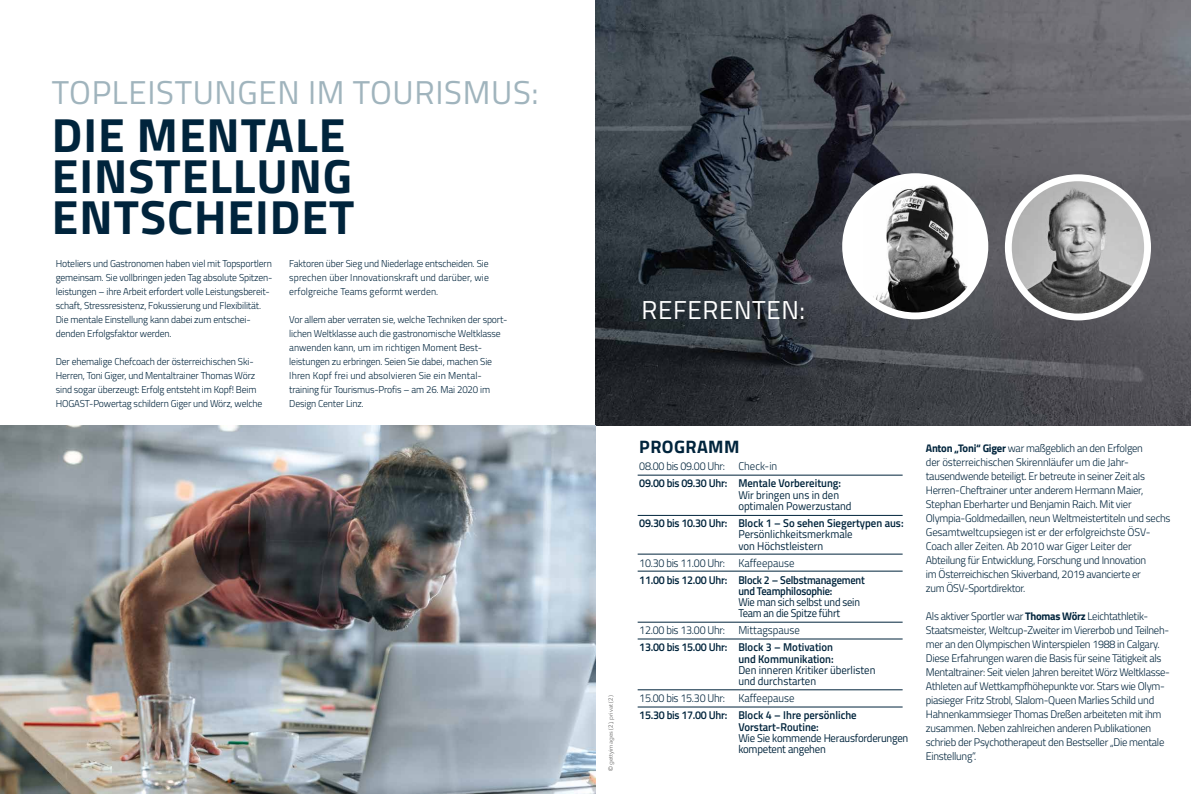
<style>
.page{position:relative;width:1191px;height:794px;background:#fff}
.page>*{position:absolute;margin:0;border:0;box-sizing:border-box;transform-origin:0 0}
.t1{font:700 48px/41px "Titillium Web";letter-spacing:.02em;color:#00243c}
.t2{font:33px "Titillium Web";letter-spacing:.02em;color:#a0b4bd}
.t3{font:25.9px "Titillium Web";letter-spacing:.025em;color:#fff}
.t4{font:700 18px "Titillium Web";letter-spacing:.025em;color:#00243c}
.t5{font:600 11.3px/11.3px "Titillium Web";color:#00243c;text-align:right;scale:.95 1}
.t6{font:11.3px/11.3px "Titillium Web";color:#00243c;scale:.95 1}
.t7{font:300 11.3px "Titillium Web";letter-spacing:-.005em;color:#00243c;scale:.95 1}
.t8{font:600 11.3px/11.3px "Titillium Web";letter-spacing:-.02em;color:#00243c;scale:.95 1}
.t9{font:11.3px/11.3px "Titillium Web";letter-spacing:-.02em;color:#00243c;scale:.95 1}
.t10{font:11.3px/11.3px "Titillium Web";letter-spacing:-.02em;color:#00243c;scale:.93 1}
.t11{font:300 11.3px "Titillium Web";letter-spacing:-.025em;color:#00243c;scale:.95 1}
.t12{font:300 11px/14px "Titillium Web";letter-spacing:-.025em;color:#00243c}
.t13{font:300 10px/14px "Titillium Web";letter-spacing:-.015em;color:#00243c}
.t14{font:6px "Avenir Next";color:#636362}
.s1{font-weight:700}
</style>
<div class="page">
<img style="left:595px;top:0;width:596px;height:425px">
<img style="left:1008px;top:178px;width:139px;height:139px;border-radius:70px">
<div style="left:1005px;top:174px;width:146px;height:146px;border:7px solid #fff;border-radius:50%"></div>
<div style="left:845px;top:177px;width:139px;height:139px;background:#fff;border-radius:50%"></div>
<img style="left:863px;top:177px;width:104px;height:139px">
<div style="left:842px;top:173px;width:146px;height:146px;border:7px solid #fff;border-radius:50%"></div>
<hr style="left:637px;top:554px;width:265px;height:1px;background:#00243c">
<hr style="left:637px;top:622px;width:265px;height:1px;background:#00243c">
<hr style="left:637px;top:571px;width:265px;height:1px;background:#00243c">
<hr style="left:637px;top:639px;width:265px;height:1px;background:#00243c">
<hr style="left:637px;top:689px;width:265px;height:1px;background:#00243c">
<hr style="left:637px;top:707px;width:265px;height:1px;background:#00243c">
<hr style="left:637px;top:515px;width:265px;height:1px;background:#00243c">
<hr style="left:637px;top:475px;width:265px;height:1px;background:#00243c">
<img style="left:0;top:425px;width:595px;height:369px">
<h2 class="t2" style="left:52px;top:68px;width:488px">TOPLEISTUNGEN IM TOURISMUS:</h2>
<h1 class="t1" style="left:52px;top:112px;width:304px">DIE MENTALE<br>EINSTELLUNG<br>ENTSCHEIDET</h1>
<p class="t13" style="left:56px;top:255px;width:218px">Hoteliers und Gastronomen haben viel mit Topsportlern gemeinsam. Sie vollbringen jeden Tag absolute Spitzen&shy;leistungen – ihre Arbeit erfordert volle Leistungsbereit&shy;schaft, Stressresistenz, Fokussierung und Flexibilität.<br>Die mentale Einstellung kann dabei zum entschei&shy;denden Erfolgsfaktor werden.</p>
<p class="t13" style="left:56px;top:353px;width:208px">Der ehemalige Chefcoach der österreichischen Ski-Herren, Toni Giger, und Mentaltrainer Thomas Wörz sind sogar überzeugt: Erfolg entsteht im Kopf! Beim HOGAST-Powertag schildern Giger und Wörz, welche</p>
<p class="t13" style="left:289px;top:255px;width:201px;text-align:justify">Faktoren über Sieg und Niederlage entscheiden. Sie sprechen über Innovationskraft und darüber, wie erfolgreiche Teams geformt werden.</p>
<p class="t13" style="left:289px;top:311px;width:220px">Vor allem aber verraten sie, welche Techniken der sport&shy;lichen Weltklasse auch die gastronomische Weltklasse anwenden kann, um im richtigen Moment Best&shy;leistungen zu erbringen. Seien Sie dabei, machen Sie Ihren Kopf frei und absolvieren Sie ein Mental&shy;training für Tourismus-Profis – am 26. Mai 2020 im Design Center Linz.</p>
<h3 class="t3" style="left:641px;top:290px;width:165px">REFERENTEN:</h3>
<p class="t14" style="left:605px;top:771px;width:77px;rotate:-90deg">© gettyimages (2), privat (2)</p>
<h3 class="t4" style="left:639px;top:433px;width:102px">PROGRAMM</h3>
<p class="t11" style="left:639px;top:458px;width:147px">08.00 bis 09.00 Uhr: Check-in</p>
<p class="t5" style="left:639px;top:477px;width:214px">09.00 bis 09.30 Uhr: Mentale Vorbereitung:</p>
<p class="t6" style="left:738px;top:488px;width:121px">Wir bringen uns in den optimalen Powerzustand</p>
<p class="t5" style="left:639px;top:517px;width:280px">09.30 bis 10.30 Uhr: Block 1 – So sehen Siegertypen aus:</p>
<p class="t6" style="left:738px;top:528px;width:122px">Persönlichkeitsmerkmale von Höchstleistern</p>
<p class="t7" style="left:639px;top:554px;width:165px">10.30 bis 11.00 Uhr: Kaffeepause</p>
<p class="t8" style="left:738px;top:573px;width:135px;text-indent:-99px">11.00 bis 12.00 Uhr: Block 2 – Selbstmanagement und Teamphilosophie:</p>
<p class="t10" style="left:738px;top:596px;width:132px">Wie man sich selbst und sein<br>Team an die Spitze führt</p>
<p class="t7" style="left:639px;top:622px;width:170px">12.00 bis 13.00 Uhr: Mittagspause</p>
<p class="t5" style="left:639px;top:641px;width:206px">13.00 bis 15.00 Uhr: Block 3 – Motivation und Kommunikation:</p>
<p class="t6" style="left:738px;top:664px;width:146px">Den inneren Kritiker überlisten und durchstarten</p>
<p class="t7" style="left:639px;top:690px;width:165px">15.00 bis 15.30 Uhr: Kaffeepause</p>
<p class="t5" style="left:738px;top:709px;width:126px;text-align:left;text-indent:-99px">15.30 bis 17.00 Uhr: Block 4 – Ihre persönliche<br>Vorstart-Routine:</p>
<p class="t9" style="left:738px;top:732px;width:180px">Wie Sie kommende Herausforderungen kompetent angehen</p>
<p class="t12" style="left:926px;top:440px;width:246px"><span class="s1">Anton „Toni“ Giger</span> war maßgeblich an den Erfolgen<br>der österreichischen Skirennläufer um die Jahr&shy;tausendwende beteiligt. Er betreute in seiner Zeit als Herren-Cheftrainer unter anderem Hermann Maier, Stephan Eberharter und Benjamin Raich. Mit vier Olympia-Goldmedaillen, neun Weltmeistertiteln und sechs Gesamtweltcupsiegen ist er der erfolgreichste ÖSV-Coach aller Zeiten. Ab 2010 war Giger Leiter der Abteilung für Entwicklung, Forschung und Innovation<br>im Österreichischen Skiverband, 2019 avancierte er<br>zum ÖSV-Sportdirektor.</p>
<p class="t12" style="left:926px;top:608px;width:246px">Als aktiver Sportler war <span class="s1">Thomas Wörz</span> Leichtathletik-Staatsmeister, Weltcup-Zweiter im Viererbob und Teilneh&shy;mer an den Olympischen Winterspielen 1988 in Calgary.<br>Diese Erfahrungen waren die Basis für seine Tätigkeit als Mentaltrainer: Seit vielen Jahren bereitet Wörz Weltklasse-Athleten auf Wettkampfhöhepunkte vor. Stars wie Olym&shy;piasieger Fritz Strobl, Slalom-Queen Marlies Schild und Hahnenkammsieger Thomas Dreßen arbeiteten mit ihm zusammen. Neben zahlreichen anderen Publikationen schrieb der Psychotherapeut den Bestseller „Die mentale Einstellung“.</p>
</div>
